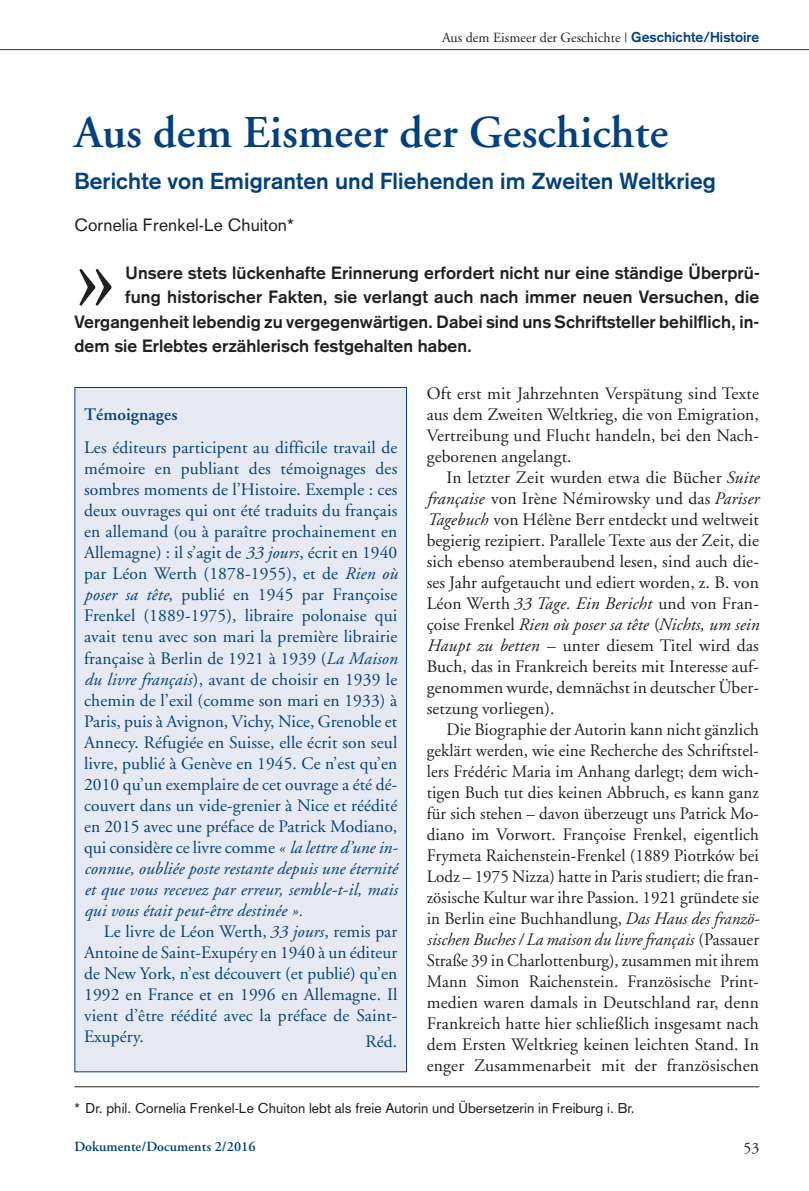
<style>
.page{position:relative;width:809px;height:1191px;background:#fff}
.page>*{position:absolute;margin:0;border:0;box-sizing:border-box;transform-origin:0 0}
.t1{font:111.48px "Adobe Garamond";color:#231f20}
.t2{font:600 45.5px "Adobe Garamond";letter-spacing:.005em;color:#014181}
.t3{font:700 22.75px "Akzidenz Grotesk";letter-spacing:.005em;color:#014181}
.t4{font:17.5px/21px "Adobe Garamond";letter-spacing:.005em;color:#231f20;text-align:justify}
.t5{font:17.5px/21px "Adobe Garamond";letter-spacing:.005em;color:#014181;text-align:justify}
.t6{font:700 17.5px "Akzidenz Grotesk";letter-spacing:.01em;color:#231f20}
.t7{font:17.5px "Akzidenz Grotesk";letter-spacing:.005em;color:#231f20}
.t8{font:600 17.5px "Adobe Garamond";letter-spacing:.005em;color:#014181}
.t9{font:15.75px "Adobe Garamond";color:#231f20}
.t10{font:14px "Akzidenz Grotesk";letter-spacing:.005em;color:#231f20}
.t11{font:14px "Adobe Garamond";letter-spacing:.005em;color:#231f20}
.t12{font:600 14px "Adobe Garamond";letter-spacing:.005em;color:#014181}
.s1{font-family:"Akzidenz Grotesk";font-weight:700;color:#014181}
.s2{font-style:italic}
</style>
<div class="page">
<hr style="left:0;top:49px;width:809px;height:1px;background:#014181">
<div style="left:75px;top:388px;width:331px;height:683px;background:#e7e9f2"></div>
<hr style="left:74px;top:1086px;width:685px;height:1px;background:#231f20">
<p class="t11" style="left:442px;top:32px;width:319px">Aus dem Eismeer der Geschichte | <span class="s1">Geschichte/Histoire</span></p>
<h2 class="t2" style="left:74px;top:114px;width:595px">Aus dem Eismeer der Geschichte</h2>
<h3 class="t3" style="left:74px;top:173px;width:643px">Berichte von Emigranten und Fliehenden im Zweiten Weltkrieg</h3>
<p class="t7" style="left:74px;top:219px;width:221px">Cornelia Frenkel-Le Chuiton*</p>
<h1 class="t1" style="left:74px;top:230px;width:44px">»</h1>
<p class="t6" style="left:125px;top:266px;width:636px">Unsere stets lückenhafte Erinnerung erfordert nicht nur eine ständige Überprü-</p>
<p class="t6" style="left:125px;top:291px;width:636px">fung historischer Fakten, sie verlangt auch nach immer neuen Versuchen, die</p>
<p class="t6" style="left:74px;top:315px;width:686px">Vergangenheit lebendig zu vergegenwärtigen. Dabei sind uns Schriftsteller behilflich, in-</p>
<p class="t6" style="left:74px;top:340px;width:399px">dem sie Erlebtes erzählerisch festgehalten haben.</p>
<p class="t8" style="left:84px;top:407px;width:95px">Témoignages</p>
<p class="t5" style="left:84px;top:439px;width:315px">Les éditeurs participent au difficile travail de mémoire en publiant des témoignages des sombres moments de l’Histoire. Exemple : ces deux ouvrages qui ont été traduits du français en allemand (ou à paraître prochainement en Allemagne) : il s’agit de <span class="s2">33 jours</span>, écrit en 1940 par Léon Werth (1878-1955), et de <span class="s2">Rien où poser sa tête</span>, publié en 1945 par Françoise Frenkel (1889-1975), libraire polonaise qui avait tenu avec son mari la première librairie française à Berlin de 1921 à 1939 (<span class="s2">La Maison du livre français</span>), avant de choisir en 1939 le chemin de l’exil (comme son mari en 1933) à Paris, puis à Avignon, Vichy, Nice, Grenoble et Annecy. Réfugiée en Suisse, elle écrit son seul livre, publié à Genève en 1945. Ce n’est qu’en 2010 qu’un exemplaire de cet ouvrage a été dé&shy;couvert dans un vide-grenier à Nice et réédité en 2015 avec une préface de Patrick Modiano, qui considère ce livre comme <span class="s2">« la lettre d’une in&shy;connue, oubliée poste restante depuis une éternité et que vous recevez par erreur, semble-t-il, mais qui vous était peut-être destinée ».</span></p>
<p class="t5" style="left:84px;top:922px;width:315px;text-indent:20px">Le livre de Léon Werth, <span class="s2">33 jours</span>, remis par Antoine de Saint-Exupéry en 1940 à un éditeur de New York, n’est découvert (et publié) qu’en 1992 en France et en 1996 en Allemagne. Il vient d’être réédité avec la préface de Saint-Exupéry.</p>
<p class="t5" style="left:365px;top:1032px;width:33px">Réd.</p>
<p class="t4" style="left:427px;top:385px;width:334px">Oft erst mit Jahrzehnten Verspätung sind Texte aus dem Zweiten Weltkrieg, die von Emigration, Vertreibung und Flucht handeln, bei den Nach&shy;geborenen angelangt.</p>
<p class="t4" style="left:427px;top:469px;width:334px;text-indent:20px">In letzter Zeit wurden etwa die Bücher <span class="s2">Suite française</span> von Irène Némirowsky und das <span class="s2">Pariser Tagebuch</span> von Hélène Berr entdeckt und weltweit begierig rezipiert. Parallele Texte aus der Zeit, die sich ebenso atemberaubend lesen, sind auch die&shy;ses Jahr aufgetaucht und ediert worden, z. B. von Léon Werth <span class="s2">33 Tage. Ein Bericht</span> und von Fran&shy;çoise Frenkel <span class="s2">Rien où poser sa tête</span> (<span class="s2">Nichts, um sein Haupt zu betten</span> – unter diesem Titel wird das Buch, das in Frankreich bereits mit Interesse auf&shy;genommen wurde, demnächst in deutscher Über&shy;setzung vorliegen).</p>
<p class="t4" style="left:427px;top:721px;width:334px;text-indent:20px">Die Biographie der Autorin kann nicht gänzlich geklärt werden, wie eine Recherche des Schriftstel&shy;lers Frédéric Maria im Anhang darlegt; dem wich&shy;tigen Buch tut dies keinen Abbruch, es kann ganz für sich stehen – davon überzeugt uns Patrick Mo&shy;diano im Vorwort. Françoise Frenkel, eigentlich Frymeta Raichenstein-Frenkel (1889 Piotrków bei Lodz – 1975 Nizza) hatte in Paris studiert; die fran&shy;zösische Kultur war ihre Passion. 1921 gründete sie in Berlin eine Buchhandlung,<span class="s2">Das Haus des franzö&shy;sischen Buches / La maison du livre français</span> (Passauer Straße 39 in Charlottenburg), zusammen mit ihrem Mann Simon Raichenstein. Französische Print&shy;medien waren damals in Deutschland rar, denn Frankreich hatte hier schließlich insgesamt nach dem Ersten Weltkrieg keinen leichten Stand. In enger Zusammenarbeit mit der französischen</p>
<p class="t10" style="left:74px;top:1103px;width:562px">* Dr. phil. Cornelia Frenkel-Le Chuiton lebt als freie Autorin und Übersetzerin in Freiburg i. Br.</p>
<p class="t12" style="left:74px;top:1141px;width:183px">Dokumente/Documents 2/2016</p>
<p class="t9" style="left:743px;top:1141px;width:17px">53</p>
</div>
